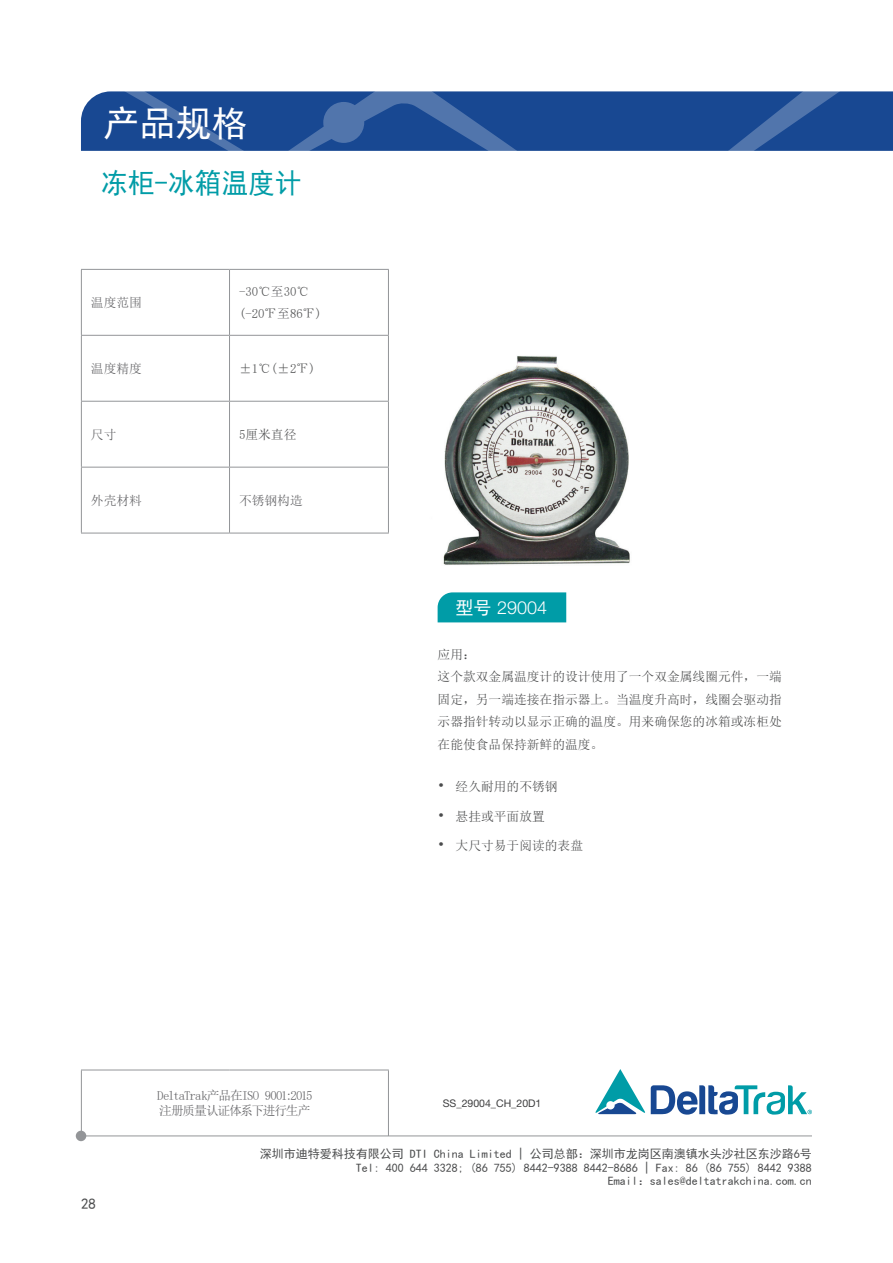
<style>
.page{position:relative;width:893px;height:1263px;background:#fff}
.page>*{position:absolute;margin:0;border:0;box-sizing:border-box;transform-origin:0 0}
.t1{font:36px "Sim Hei";color:#fff}
.t2{font:28.35px "Sim Hei";letter-spacing:.01em;color:#009ca7;scale:.93 1}
.t3{font:300 18px "Helvetica Neue LT Std";color:#fff}
.t4{font:15px "Sim Hei";color:#4b4c4d}
.t5{font:12.75px/22.5px "Sim Sun";color:#4b4c4d}
.t6{font:12.75px/15.3px "Sim Sun";letter-spacing:-.085em;color:#606063}
.t7{font:12.75px "Sim Sun";letter-spacing:-.06em;color:#606063}
.t8{font:12px/13.5px "Sim Hei";color:#4b4c4d;text-align:right}
.t9{font:10.5px "Helvetica Neue LT Std";color:#3e3e3f}
.s1{color:#606063}
.s2{font-family:"Sim Hei";font-weight:400}
.s3{font-size:15px}
</style>
<div class="page">
<hr style="left:81px;top:1135px;width:731px;height:1px;background:#939598">
<div style="left:76px;top:1131px;width:10px;height:10px;background:#939598;border-radius:50%"></div>
<svg style="left:81px;top:91px;width:812px;height:60px;background:#235197"></svg>
<svg style="left:595px;top:1069px;width:217px;height:45px"></svg>
<hr style="left:81px;top:269px;width:149px;height:1px;background:#939598">
<hr style="left:81px;top:270px;width:1px;height:65px;background:#939598">
<hr style="left:230px;top:269px;width:159px;height:1px;background:#939598">
<hr style="left:229px;top:270px;width:1px;height:65px;background:#939598">
<hr style="left:388px;top:270px;width:1px;height:65px;background:#939598">
<hr style="left:81px;top:335px;width:149px;height:1px;background:#939598">
<hr style="left:81px;top:336px;width:1px;height:65px;background:#939598">
<hr style="left:230px;top:335px;width:159px;height:1px;background:#939598">
<hr style="left:229px;top:336px;width:1px;height:65px;background:#939598">
<hr style="left:388px;top:336px;width:1px;height:65px;background:#939598">
<hr style="left:81px;top:401px;width:149px;height:1px;background:#939598">
<hr style="left:81px;top:402px;width:1px;height:65px;background:#939598">
<hr style="left:230px;top:401px;width:159px;height:1px;background:#939598">
<hr style="left:229px;top:402px;width:1px;height:65px;background:#939598">
<hr style="left:388px;top:402px;width:1px;height:65px;background:#939598">
<hr style="left:81px;top:1070px;width:149px;height:1px;background:#939598">
<hr style="left:81px;top:1070px;width:1px;height:66px;background:#939598">
<hr style="left:230px;top:1070px;width:159px;height:1px;background:#939598">
<hr style="left:388px;top:1070px;width:1px;height:66px;background:#939598">
<hr style="left:81px;top:467px;width:149px;height:1px;background:#939598">
<hr style="left:81px;top:467px;width:1px;height:66px;background:#939598">
<hr style="left:230px;top:467px;width:159px;height:1px;background:#939598">
<hr style="left:229px;top:467px;width:1px;height:66px;background:#939598">
<hr style="left:388px;top:467px;width:1px;height:66px;background:#939598">
<hr style="left:81px;top:533px;width:149px;height:1px;background:#939598">
<hr style="left:230px;top:533px;width:159px;height:1px;background:#939598">
<img style="left:443px;top:356px;width:187px;height:209px">
<div style="left:438px;top:592px;width:128px;height:30px;background:#009ca7"></div>
<h1 class="t1" style="left:104px;top:105px;width:145px">产品规格</h1>
<h2 class="t2" style="left:101px;top:168px;width:217px">冻柜-冰箱温度计</h2>
<p class="t7" style="left:91px;top:296px;width:53px">温度范围</p>
<p class="t5" style="left:239px;top:280px;width:84px">-30℃<span class="s1">至</span>30℃ (-20℉<span class="s1">至</span>86℉)</p>
<p class="t7" style="left:91px;top:362px;width:53px">温度精度</p>
<p class="t5" style="left:239px;top:357px;width:78px">±1℃(±2℉)</p>
<p class="t7" style="left:91px;top:428px;width:27px">尺寸</p>
<p class="t5" style="left:239px;top:423px;width:59px">5厘米直径</p>
<p class="t7" style="left:91px;top:494px;width:53px">外壳材料</p>
<p class="t7" style="left:239px;top:494px;width:65px">不锈钢构造</p>
<h3 class="t3" style="left:456px;top:596px;width:93px"><span class="s2">型号</span> 29004</h3>
<p class="t5" style="left:438px;top:643px;width:346px">应用：<br>这个款双金属温度计的设计使用了一个双金属线圈元件，一端固定，另一端连接在指示器上。当温度升高时，线圈会驱动指示器指针转动以显示正确的温度。用来确保您的冰箱或冻柜处在能使食品保持新鲜的温度。</p>
<p class="t5" style="left:438px;top:775px;width:121px"><span class="s3">•</span> 经久耐用的不锈钢</p>
<p class="t5" style="left:438px;top:805px;width:109px"><span class="s3">•</span> 悬挂或平面放置</p>
<p class="t5" style="left:438px;top:834px;width:147px"><span class="s3">•</span> 大尺寸易于阅读的表盘</p>
<p class="t6" style="left:157px;top:1088px;width:157px">DeltaTrak产品在ISO 9001:2015注册质量认证体系下进行生产</p>
<p class="t9" style="left:443px;top:1097px;width:100px">SS_29004_CH_20D1</p>
<p class="t4" style="left:81px;top:1196px;width:16px">28</p>
<p class="t8" style="left:260px;top:1147px;width:554px">深圳市迪特爱科技有限公司 DTI China Limited | 公司总部：深圳市龙岗区南澳镇水头沙社区东沙路6号<br>Tel: 400 644 3328; (86 755) 8442-9388 8442-8686 | Fax: 86 (86 755) 8442 9388<br>Email：sales@deltatrakchina.com.cn</p>
</div>
